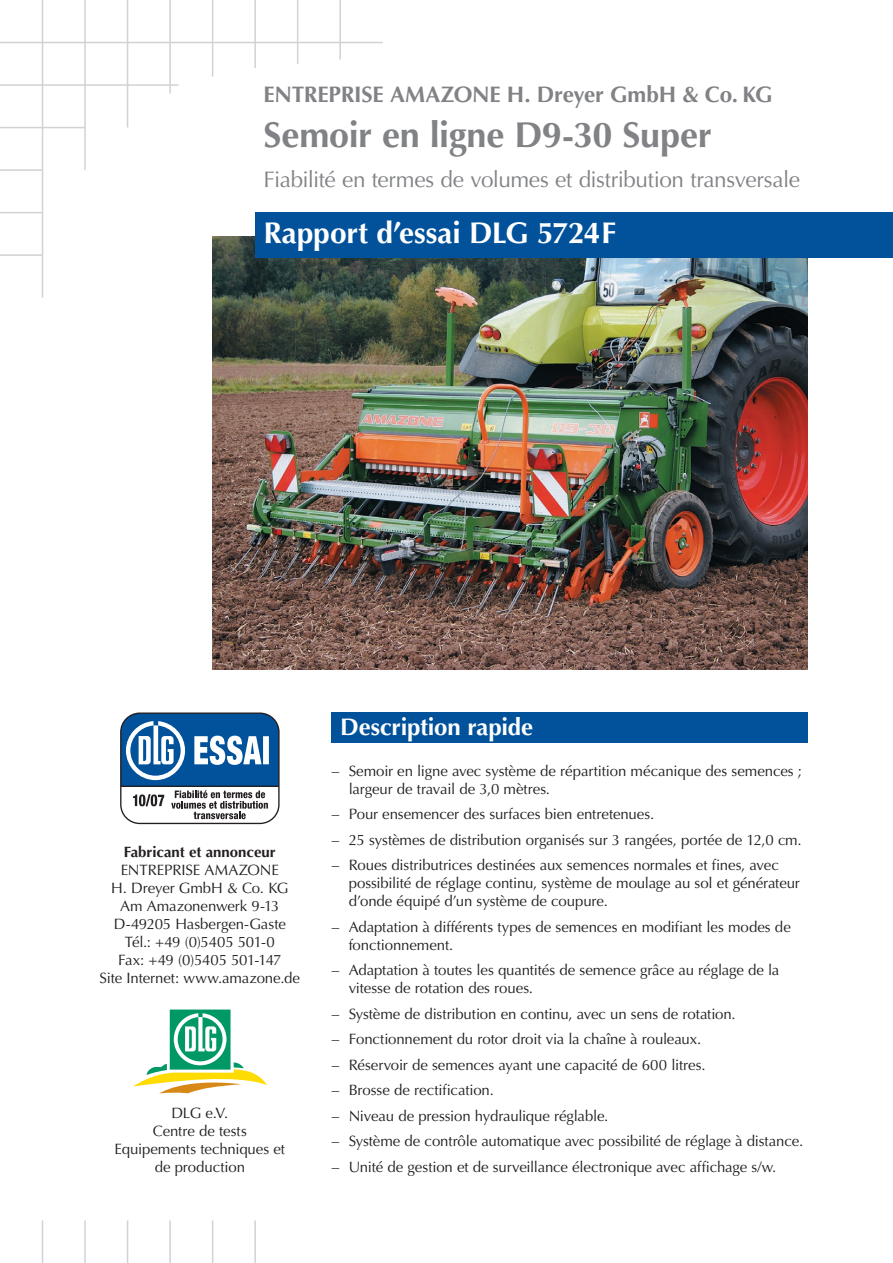
<style>
.page{position:relative;width:893px;height:1263px;background:#fff}
.page>*{position:absolute;margin:0;border:0;box-sizing:border-box;transform-origin:0 0}
.t1{font:700 36px "Optima LT Std";letter-spacing:-.005em;color:#808285}
.t2{font:700 30px "Optima LT Std";letter-spacing:-.005em;color:#fff}
.t3{font:700 24px "Optima LT Std";letter-spacing:-.01em;color:#fff}
.t4{font:22.5px "Optima LT Std";letter-spacing:-.02em;color:#808285}
.t5{font:700 22.5px "Optima LT Std";letter-spacing:-.01em;color:#808285}
.t6{font:15px/18px "Optima LT Std";letter-spacing:-.005em;color:#231f20}
.t7{font:700 15px "Optima LT Std";color:#231f20}
</style>
<div class="page">
<hr style="left:42px;top:0;width:1px;height:298px;background:#d1d2d4">
<hr style="left:84px;top:0;width:2px;height:170px;background:#d1d2d4">
<hr style="left:127px;top:0;width:1px;height:128px;background:#d1d2d4">
<hr style="left:169px;top:0;width:2px;height:94px;background:#d1d2d4">
<hr style="left:212px;top:0;width:1px;height:77px;background:#d1d2d4">
<hr style="left:254px;top:0;width:2px;height:68px;background:#d1d2d4">
<hr style="left:297px;top:0;width:1px;height:64px;background:#d1d2d4">
<hr style="left:339px;top:0;width:2px;height:60px;background:#d1d2d4">
<hr style="left:0;top:42px;width:383px;height:1px;background:#d1d2d4">
<hr style="left:0;top:84px;width:179px;height:2px;background:#d1d2d4">
<hr style="left:0;top:127px;width:85px;height:1px;background:#d1d2d4">
<hr style="left:0;top:169px;width:43px;height:2px;background:#d1d2d4">
<hr style="left:0;top:212px;width:43px;height:1px;background:#d1d2d4">
<hr style="left:0;top:254px;width:43px;height:2px;background:#d1d2d4">
<hr style="left:42px;top:1220px;width:1px;height:43px;background:#d1d2d4">
<hr style="left:84px;top:1220px;width:2px;height:43px;background:#d1d2d4">
<hr style="left:127px;top:1220px;width:1px;height:43px;background:#d1d2d4">
<hr style="left:169px;top:1220px;width:2px;height:43px;background:#d1d2d4">
<hr style="left:212px;top:1220px;width:1px;height:43px;background:#d1d2d4">
<hr style="left:254px;top:1220px;width:2px;height:43px;background:#d1d2d4">
<svg style="left:133px;top:1009px;width:134px;height:84px"></svg>
<img style="left:213px;top:236px;width:595px;height:433px">
<div style="left:255px;top:213px;width:638px;height:45px;background:#01529b"></div>
<svg style="left:120px;top:712px;width:160px;height:112px"></svg>
<div style="left:332px;top:712px;width:476px;height:31px;background:#01529b"></div>
<h3 class="t5" style="left:264px;top:81px;width:510px">ENTREPRISE AMAZONE H. Dreyer GmbH &amp; Co. KG</h3>
<h1 class="t1" style="left:264px;top:114px;width:450px">Semoir en ligne D9-30 Super</h1>
<h3 class="t4" style="left:264px;top:166px;width:538px">Fiabilité en termes de volumes et distribution transversale</h3>
<h2 class="t2" style="left:264px;top:215px;width:354px">Rapport d’essai DLG 5724F</h2>
<p class="t7" style="left:124px;top:843px;width:153px">Fabricant et annonceur</p>
<p class="t6" style="left:100px;top:861px;width:202px;text-align:center">ENTREPRISE AMAZONE<br>H. Dreyer GmbH &amp; Co. KG<br>Am Amazonenwerk 9-13<br>D-49205 Hasbergen-Gaste<br>Tél.: +49 (0)5405 501-0<br>Fax: +49 (0)5405 501-147<br>Site Internet: www.amazone.de</p>
<p class="t6" style="left:115px;top:1104px;width:172px;text-align:center">DLG e.V.<br>Centre de tests<br>Equipements techniques et de production</p>
<h3 class="t3" style="left:340px;top:713px;width:195px">Description rapide</h3>
<p class="t6" style="left:349px;top:762px;width:455px;text-indent:-17px">– Semoir en ligne avec système de répartition mécanique des semences ; largeur de travail de 3,0 mètres.</p>
<p class="t6" style="left:332px;top:805px;width:324px">– Pour ensemencer des surfaces bien entretenues.</p>
<p class="t6" style="left:332px;top:831px;width:472px">– 25 systèmes de distribution organisés sur 3 rangées, portée de 12,0 cm.</p>
<p class="t6" style="left:349px;top:856px;width:453px;text-indent:-17px">– Roues distributrices destinées aux semences normales et fines, avec possibilité de réglage continu, système de moulage au sol et générateur d’onde équipé d’un système de coupure.</p>
<p class="t6" style="left:349px;top:918px;width:444px;text-indent:-17px">– Adaptation à différents types de semences en modifiant les modes de fonctionnement.</p>
<p class="t6" style="left:349px;top:961px;width:432px;text-indent:-17px">– Adaptation à toutes les quantités de semence grâce au réglage de la vitesse de rotation des roues.</p>
<p class="t6" style="left:332px;top:1005px;width:406px">– Système de distribution en continu, avec un sens de rotation.</p>
<p class="t6" style="left:332px;top:1030px;width:371px">– Fonctionnement du rotor droit via la chaîne à rouleaux.</p>
<p class="t6" style="left:332px;top:1056px;width:375px">– Réservoir de semences ayant une capacité de 600 litres.</p>
<p class="t6" style="left:332px;top:1081px;width:164px">– Brosse de rectification.</p>
<p class="t6" style="left:332px;top:1107px;width:278px">– Niveau de pression hydraulique réglable.</p>
<p class="t6" style="left:332px;top:1132px;width:473px">– Système de contrôle automatique avec possibilité de réglage à distance.</p>
<p class="t6" style="left:332px;top:1158px;width:446px">– Unité de gestion et de surveillance électronique avec affichage s/w.</p>
</div>
